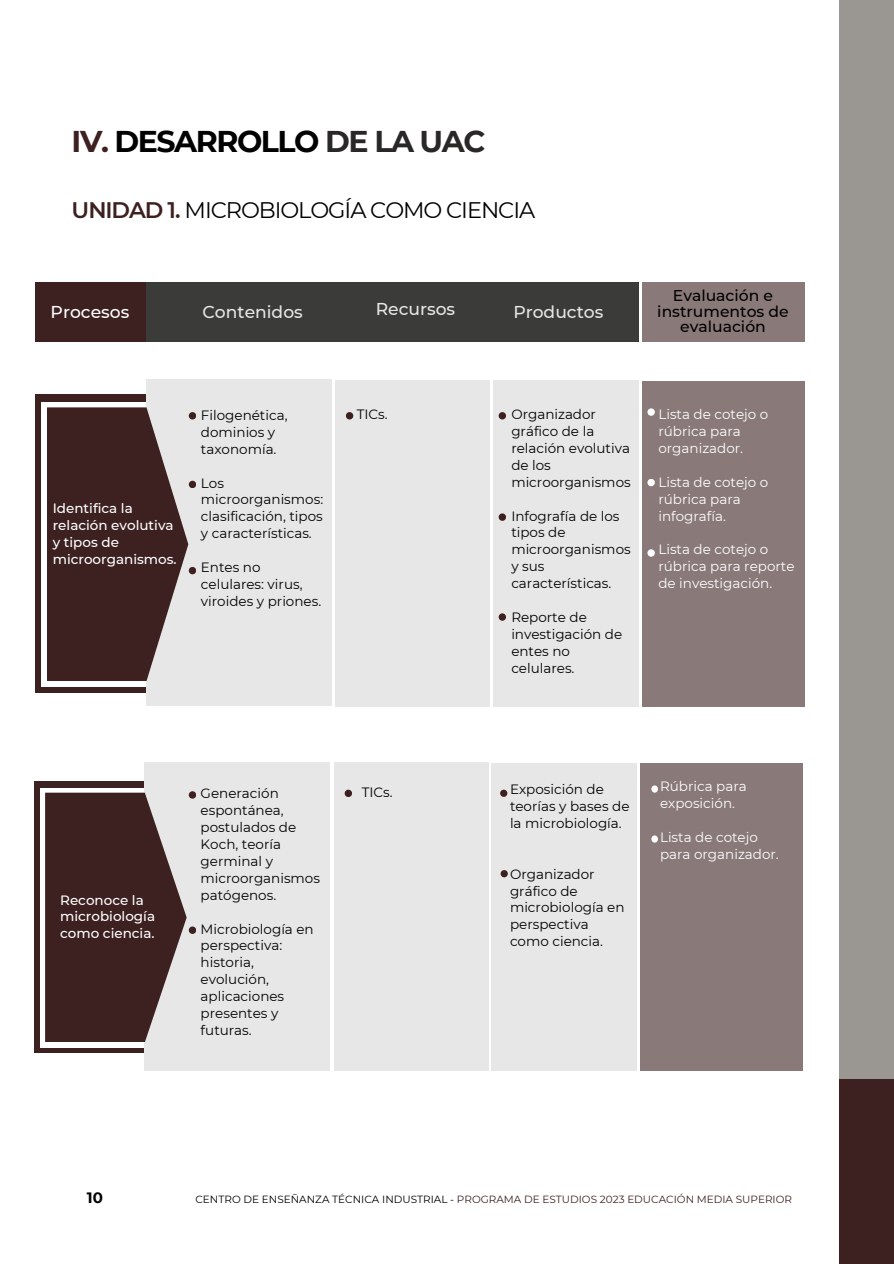
<style>
.page{position:relative;width:894px;height:1264px;background:#fff}
.page>*{position:absolute;margin:0;border:0;box-sizing:border-box;transform-origin:0 0}
.t1{font:700 30px "Montserrat";letter-spacing:-.05em;color:#000}
.t2{font:22.5px "Montserrat";letter-spacing:-.05em;color:#000}
.t3{font:500 17.1px "Montserrat";color:#e8e7e7}
.t4{font:500 17.1px "Montserrat";color:#fff}
.t5{font:500 15.6px/15.8px "Montserrat";color:#000;text-align:center}
.t6{font:700 15px "Montserrat";color:#000}
.t7{font:13.5px/16.8px "Montserrat";color:#000}
.t8{font:13.5px/16.8px "Montserrat";color:#fff}
.t9{font:500 13.5px/16.8px "Montserrat";color:#fff}
.t10{font:10.5px "Montserrat";color:#3d2020}
.s1{color:#3d2020}
.s2{color:#2a2727}
.s3{font-weight:600;color:#3d2020}
.s4{color:#000}
</style>
<div class="page">
<div style="left:36px;top:395px;width:110px;height:298px;background:#3d2020"></div>
<div style="left:42px;top:402px;width:582px;height:284px;background:#fff"></div>
<div style="left:146px;top:380px;width:185px;height:326px;background:#e8e7e7"></div>
<div style="left:335px;top:380px;width:154px;height:326px;background:#e8e7e7"></div>
<div style="left:493px;top:380px;width:145px;height:326px;background:#e8e7e7"></div>
<svg style="left:47px;top:407px;width:141px;height:274px;background:#543b3b"></svg>
<div style="left:641px;top:381px;width:163px;height:325px;background:#8a7979"></div>
<div style="left:647px;top:408px;width:7px;height:8px;background:#fff;border-radius:50%"></div>
<div style="left:36px;top:282px;width:602px;height:59px;background:#3b3b39"></div>
<div style="left:36px;top:282px;width:110px;height:59px;background:#3d2020"></div>
<div style="left:641px;top:282px;width:163px;height:59px;background:#8a7979"></div>
<div style="left:34px;top:781px;width:110px;height:272px;background:#3d2020"></div>
<div style="left:40px;top:788px;width:582px;height:259px;background:#fff"></div>
<div style="left:144px;top:762px;width:185px;height:308px;background:#e8e7e7"></div>
<div style="left:334px;top:762px;width:154px;height:308px;background:#e8e7e7"></div>
<div style="left:491px;top:763px;width:145px;height:307px;background:#e8e7e7"></div>
<svg style="left:45px;top:792px;width:142px;height:250px;background:#563d3d"></svg>
<div style="left:189px;top:791px;width:7px;height:7px;background:#3d2020;border-radius:50%"></div>
<div style="left:189px;top:412px;width:7px;height:7px;background:#3d2020;border-radius:50%"></div>
<div style="left:346px;top:412px;width:7px;height:7px;background:#3d2020;border-radius:50%"></div>
<div style="left:498px;top:412px;width:8px;height:7px;background:#3d2020;border-radius:50%"></div>
<div style="left:189px;top:926px;width:7px;height:7px;background:#3d2020;border-radius:50%"></div>
<div style="left:189px;top:480px;width:7px;height:8px;background:#3d2020;border-radius:50%"></div>
<div style="left:647px;top:479px;width:7px;height:7px;background:#fff;border-radius:50%"></div>
<div style="left:498px;top:613px;width:8px;height:7px;background:#3d2020;border-radius:50%"></div>
<div style="left:189px;top:567px;width:7px;height:7px;background:#3d2020;border-radius:50%"></div>
<div style="left:647px;top:549px;width:7px;height:7px;background:#fff;border-radius:50%"></div>
<div style="left:498px;top:513px;width:8px;height:8px;background:#3d2020;border-radius:50%"></div>
<div style="left:344px;top:789px;width:8px;height:8px;background:#3d2020;border-radius:50%"></div>
<div style="left:640px;top:764px;width:162px;height:306px;background:#8a7979"></div>
<div style="left:651px;top:785px;width:6px;height:7px;background:#fff;border-radius:50%"></div>
<div style="left:651px;top:835px;width:6px;height:7px;background:#fff;border-radius:50%"></div>
<div style="left:500px;top:789px;width:7px;height:8px;background:#3d2020;border-radius:50%"></div>
<div style="left:500px;top:870px;width:7px;height:7px;background:#3d2020;border-radius:50%"></div>
<div style="left:838px;top:0;width:55px;height:1078px;background:#9a9692"></div>
<div style="left:838px;top:1078px;width:55px;height:185px;background:#3d2020"></div>
<h5 class="t1" style="left:72px;top:123px;width:415px"><span class="s1">IV.</span> DESARROLLO <span class="s2">DE LA UAC</span></h5>
<h5 class="t2" style="left:72px;top:196px;width:465px"><span class="s3">UNIDAD 1.</span> MICROBIOLOGÍA COMO CIENCIA</h5>
<h5 class="t4" style="left:51px;top:301px;width:80px">Procesos</h5>
<h5 class="t3" style="left:202px;top:301px;width:102px">Contenidos</h5>
<h5 class="t3" style="left:375px;top:299px;width:81px">Recursos</h5>
<h5 class="t3" style="left:513px;top:301px;width:91px">Productos</h5>
<h5 class="t5" style="left:657px;top:287px;width:133px">Evaluación e instrumentos de evaluación</h5>
<h1 class="t9" style="left:53px;top:500px;width:125px">Identifica la relación evolutiva y tipos de microorganismos.</h1>
<h2 class="t7" style="left:201px;top:407px;width:88px">Filogenética, dominios y taxonomía.</h2>
<h3 class="t7" style="left:201px;top:474px;width:124px">Los microorganismos: clasificación, tipos y características.</h3>
<h3 class="t7" style="left:201px;top:559px;width:122px">Entes no celulares: virus, viroides y priones.</h3>
<h3 class="t7" style="left:356px;top:406px;width:32px">TICs.</h3>
<h3 class="t7" style="left:511px;top:406px;width:121px">Organizador gráfico de la relación evolutiva de los microorganismos</h3>
<h3 class="t7" style="left:511px;top:507px;width:121px">Infografía de los tipos de microorganismos y sus características.</h3>
<h4 class="t7" style="left:511px;top:608px;width:112px">Reporte de investigación de entes no celulares.</h4>
<h5 class="t8" style="left:658px;top:406px;width:111px">Lista de cotejo o rúbrica para organizador.</h5>
<h5 class="t8" style="left:658px;top:473px;width:111px">Lista de cotejo o rúbrica para infografía.</h5>
<h5 class="t8" style="left:658px;top:541px;width:138px">Lista de cotejo o rúbrica para reporte de investigación.</h5>
<h5 class="t9" style="left:60px;top:891px;width:96px">Reconoce la microbiología como ciencia.</h5>
<h5 class="t7" style="left:200px;top:785px;width:121px">Generación espontánea, postulados de<br>Koch, teoría germinal y microorganismos patógenos.</h5>
<h5 class="t7" style="left:200px;top:920px;width:115px">Microbiología en perspectiva: historia, evolución, aplicaciones presentes y futuras.</h5>
<h5 class="t7" style="left:361px;top:783px;width:32px">TICs.</h5>
<h5 class="t7" style="left:510px;top:781px;width:121px">Exposición de teorías y bases de la microbiología.</h5>
<h5 class="t7" style="left:510px;top:865px;width:116px">Organizador gráfico de microbiología en perspectiva como ciencia.</h5>
<h4 class="t8" style="left:659px;top:778px;width:88px">Rúbrica para exposición.</h4>
<h5 class="t8" style="left:659px;top:828px;width:120px">Lista de cotejo para organizador.</h5>
<p class="t6" style="left:87px;top:1187px;width:18px">10</p>
<p class="t10" style="left:195px;top:1193px;width:598px"><span class="s4">CENTRO DE ENSEÑANZA TÉCNICA INDUSTRIAL -</span> PROGRAMA DE ESTUDIOS 2023 EDUCACIÓN MEDIA SUPERIOR</p>
</div>
